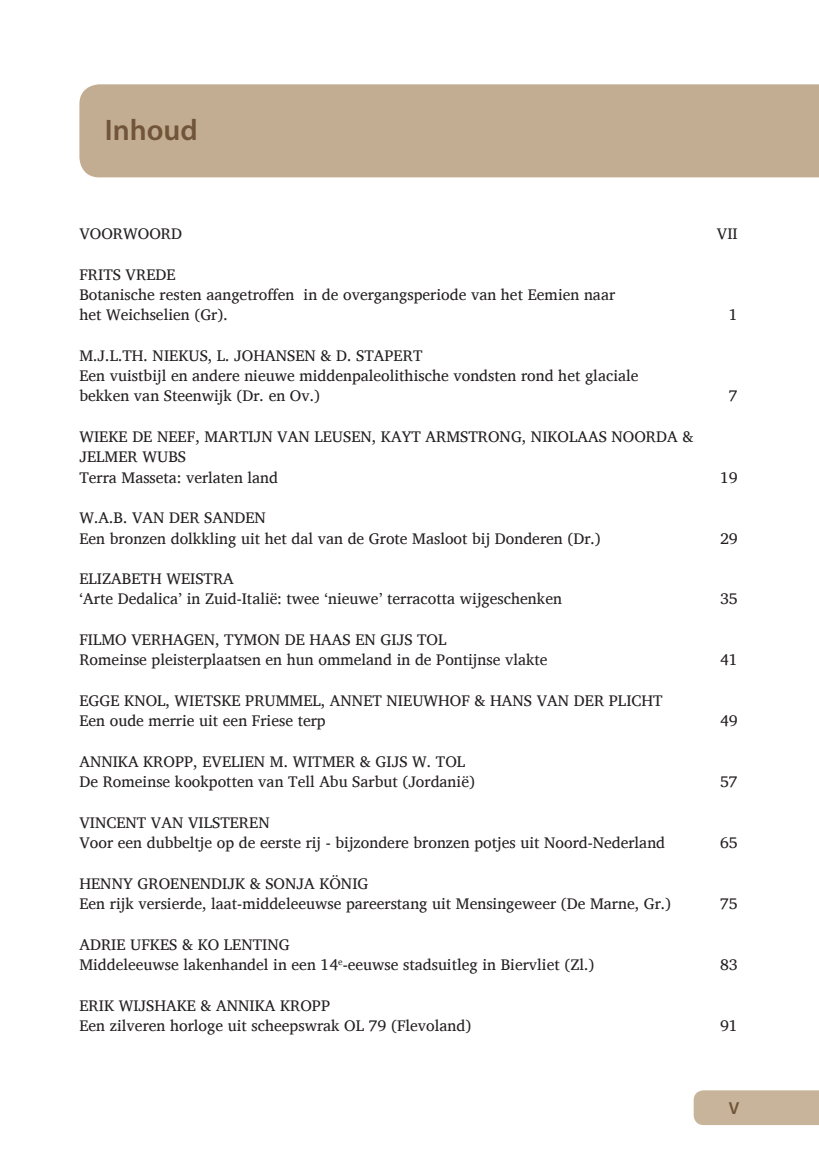
<style>
.page{position:relative;width:819px;height:1166px;background:#fff}
.page>*{position:absolute;margin:0;border:0;box-sizing:border-box;transform-origin:0 0}
.Titel{font:600 29.75px "Myriad Pro";color:#705539}
.Titel-2{font:600 17.5px "Myriad Pro";color:#705539}
.Plat{font:15.75px/20.3px "Charis SIL";color:#231f20}
</style>
<div class="page">
<div style="left:79px;top:84px;width:740px;height:93px;background:#c3ad92"></div>
<div style="left:693px;top:1090px;width:126px;height:35px;background:#c8b49a"></div>
<p class="Titel" style="left:105px;top:111px;width:95px">Inhoud</p>
<p class="Plat" style="left:79px;top:223px;width:104px">VOORWOORD</p>
<p class="Plat" style="left:716px;top:223px;width:22px">VII</p>
<p class="Plat" style="left:79px;top:264px;width:98px">FRITS VREDE</p>
<p class="Plat" style="left:79px;top:284px;width:537px">Botanische resten aangetroffen in de overgangsperiode van het Eemien naar</p>
<p class="Plat" style="left:79px;top:305px;width:150px">het Weichselien (Gr).</p>
<p class="Plat" style="left:729px;top:305px;width:10px">1</p>
<p class="Plat" style="left:79px;top:345px;width:344px">M.J.L.TH. NIEKUS, L. JOHANSEN &amp; D. STAPERT</p>
<p class="Plat" style="left:79px;top:365px;width:560px">Een vuistbijl en andere nieuwe middenpaleolithische vondsten rond het glaciale</p>
<p class="Plat" style="left:79px;top:386px;width:242px">bekken van Steenwijk (Dr. en Ov.)</p>
<p class="Plat" style="left:729px;top:386px;width:10px">7</p>
<p class="Plat" style="left:79px;top:426px;width:615px">WIEKE DE NEEF, MARTIJN VAN LEUSEN, KAYT ARMSTRONG, NIKOLAAS NOORDA &amp;<br>JELMER WUBS</p>
<p class="Plat" style="left:79px;top:467px;width:200px">Terra Masseta: verlaten land</p>
<p class="Plat" style="left:720px;top:467px;width:19px">19</p>
<p class="Plat" style="left:79px;top:508px;width:188px">W.A.B. VAN DER SANDEN</p>
<p class="Plat" style="left:79px;top:528px;width:523px">Een bronzen dolkkling uit het dal van de Grote Masloot bij Donderen (Dr.)</p>
<p class="Plat" style="left:720px;top:528px;width:19px">29</p>
<p class="Plat" style="left:79px;top:568px;width:156px">ELIZABETH WEISTRA</p>
<p class="Plat" style="left:79px;top:589px;width:484px">‘Arte Dedalica’ in Zuid-Italië: twee ‘nieuwe’ terracotta wijgeschenken</p>
<p class="Plat" style="left:720px;top:589px;width:19px">35</p>
<p class="Plat" style="left:79px;top:629px;width:368px">FILMO VERHAGEN, TYMON DE HAAS EN GIJS TOL</p>
<p class="Plat" style="left:79px;top:650px;width:469px">Romeinse pleisterplaatsen en hun ommeland in de Pontijnse vlakte</p>
<p class="Plat" style="left:720px;top:650px;width:19px">41</p>
<p class="Plat" style="left:79px;top:690px;width:584px">EGGE KNOL, WIETSKE PRUMMEL, ANNET NIEUWHOF &amp; HANS VAN DER PLICHT</p>
<p class="Plat" style="left:79px;top:711px;width:248px">Een oude merrie uit een Friese terp</p>
<p class="Plat" style="left:720px;top:711px;width:19px">49</p>
<p class="Plat" style="left:79px;top:751px;width:387px">ANNIKA KROPP, EVELIEN M. WITMER &amp; GIJS W. TOL</p>
<p class="Plat" style="left:79px;top:771px;width:397px">De Romeinse kookpotten van Tell Abu Sarbut (Jordanië)</p>
<p class="Plat" style="left:720px;top:771px;width:19px">57</p>
<p class="Plat" style="left:79px;top:812px;width:192px">VINCENT VAN VILSTEREN</p>
<p class="Plat" style="left:79px;top:832px;width:587px">Voor een dubbeltje op de eerste rij - bijzondere bronzen potjes uit Noord-Nederland</p>
<p class="Plat" style="left:720px;top:832px;width:19px">65</p>
<p class="Plat" style="left:79px;top:873px;width:290px">HENNY GROENENDIJK &amp; SONJA KÖNIG</p>
<p class="Plat" style="left:79px;top:893px;width:593px">Een rijk versierde, laat-middeleeuwse pareerstang uit Mensingeweer (De Marne, Gr.)</p>
<p class="Plat" style="left:720px;top:893px;width:19px">75</p>
<p class="Plat" style="left:79px;top:934px;width:212px">ADRIE UFKES &amp; KO LENTING</p>
<p class="Plat" style="left:79px;top:954px;width:516px">Middeleeuwse lakenhandel in een 14<sup>e</sup>-eeuwse stadsuitleg in Biervliet (Zl.)</p>
<p class="Plat" style="left:720px;top:954px;width:19px">83</p>
<p class="Plat" style="left:79px;top:995px;width:252px">ERIK WIJSHAKE &amp; ANNIKA KROPP</p>
<p class="Plat" style="left:79px;top:1015px;width:393px">Een zilveren horloge uit scheepswrak OL 79 (Flevoland)</p>
<p class="Plat" style="left:720px;top:1015px;width:19px">91</p>
<p class="Titel-2" style="left:728px;top:1097px;width:12px">V</p>
</div>
